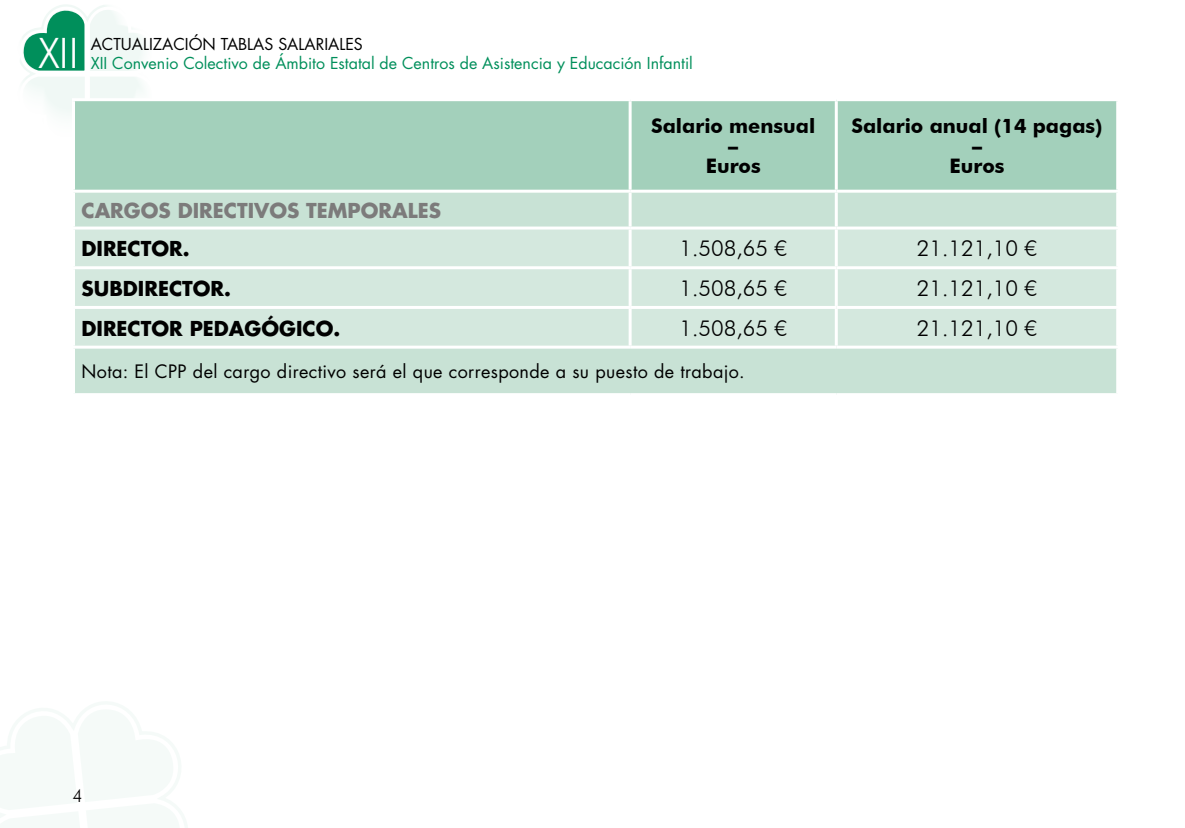
<style>
.page{position:relative;width:1185px;height:828px;background:#fff}
.page>*{position:absolute;margin:0;border:0;box-sizing:border-box;transform-origin:0 0}
.t1{font:300 41.8px "Futura BT";color:#fff}
.t2{font:300 22px "Futura BT";color:#000}
.t3{font:700 20px/20px "Futura BT";color:#000;text-align:center}
.t4{font:700 20px "Futura Std";color:#000}
.t5{font:700 20px "Futura Std";color:#7c7b7b}
.t6{font:18px "Futura Std";letter-spacing:.02em;color:#000}
.t7{font:300 18px "Futura BT";color:#000}
.t8{font:16px "Futura Std";color:#008f5b}
.t9{font:16px "Futura Std";color:#000}
</style>
<div class="page">
<svg style="left:20px;top:4px;width:123px;height:111px"></svg>
<div style="left:75px;top:101px;width:1041px;height:89px;background:#a3d0bb"></div>
<div style="left:75px;top:193px;width:1041px;height:200px;background:#c8e2d5"></div>
<div style="left:75px;top:229px;width:1041px;height:117px;background:#d4e8de"></div>
<hr style="left:72px;top:98px;width:558px;height:3px;background:#fff">
<hr style="left:72px;top:101px;width:3px;height:89px;background:#fff">
<hr style="left:629px;top:101px;width:3px;height:89px;background:#fff">
<hr style="left:835px;top:101px;width:3px;height:89px;background:#fff">
<hr style="left:629px;top:193px;width:3px;height:33px;background:#fff">
<hr style="left:835px;top:193px;width:3px;height:33px;background:#fff">
<hr style="left:72px;top:226px;width:558px;height:3px;background:#fff">
<hr style="left:630px;top:226px;width:206px;height:3px;background:#fff">
<hr style="left:629px;top:229px;width:3px;height:37px;background:#fff">
<hr style="left:836px;top:226px;width:283px;height:3px;background:#fff">
<hr style="left:835px;top:229px;width:3px;height:37px;background:#fff">
<hr style="left:72px;top:266px;width:558px;height:3px;background:#fff">
<hr style="left:630px;top:266px;width:206px;height:3px;background:#fff">
<hr style="left:629px;top:269px;width:3px;height:37px;background:#fff">
<hr style="left:836px;top:266px;width:283px;height:3px;background:#fff">
<hr style="left:835px;top:269px;width:3px;height:37px;background:#fff">
<hr style="left:72px;top:306px;width:558px;height:3px;background:#fff">
<hr style="left:630px;top:306px;width:206px;height:3px;background:#fff">
<hr style="left:629px;top:309px;width:3px;height:37px;background:#fff">
<hr style="left:836px;top:306px;width:283px;height:3px;background:#fff">
<hr style="left:835px;top:309px;width:3px;height:37px;background:#fff">
<hr style="left:72px;top:346px;width:558px;height:3px;background:#fff">
<hr style="left:630px;top:346px;width:206px;height:3px;background:#fff">
<hr style="left:836px;top:346px;width:283px;height:3px;background:#fff">
<h1 class="t1" style="left:39px;top:28px;width:41px">XII</h1>
<p class="t9" style="left:91px;top:34px;width:274px">ACTUALIZACIÓN TABLAS SALARIALES</p>
<p class="t8" style="left:91px;top:53px;width:604px">XII Convenio Colectivo de Ámbito Estatal de Centros de Asistencia y Educación Infantil</p>
<p class="t3" style="left:651px;top:116px;width:166px">Salario mensual –<br>Euros</p>
<p class="t3" style="left:851px;top:116px;width:252px">Salario anual (14 pagas) –<br>Euros</p>
<p class="t5" style="left:81px;top:197px;width:361px">CARGOS DIRECTIVOS TEMPORALES</p>
<p class="t4" style="left:81px;top:235px;width:110px">DIRECTOR.</p>
<h2 class="t2" style="left:679px;top:235px;width:109px">1.508,65 €</h2>
<h2 class="t2" style="left:917px;top:235px;width:122px">21.121,10 €</h2>
<p class="t4" style="left:81px;top:275px;width:151px">SUBDIRECTOR.</p>
<h2 class="t2" style="left:679px;top:275px;width:109px">1.508,65 €</h2>
<h2 class="t2" style="left:917px;top:275px;width:122px">21.121,10 €</h2>
<p class="t4" style="left:81px;top:315px;width:260px">DIRECTOR PEDAGÓGICO.</p>
<h2 class="t2" style="left:679px;top:314px;width:109px">1.508,65 €</h2>
<h2 class="t2" style="left:917px;top:314px;width:122px">21.121,10 €</h2>
<p class="t6" style="left:81px;top:360px;width:665px">Nota: El CPP del cargo directivo será el que corresponde a su puesto de trabajo.</p>
<p class="t7" style="left:73px;top:784px;width:12px">4</p>
</div>
